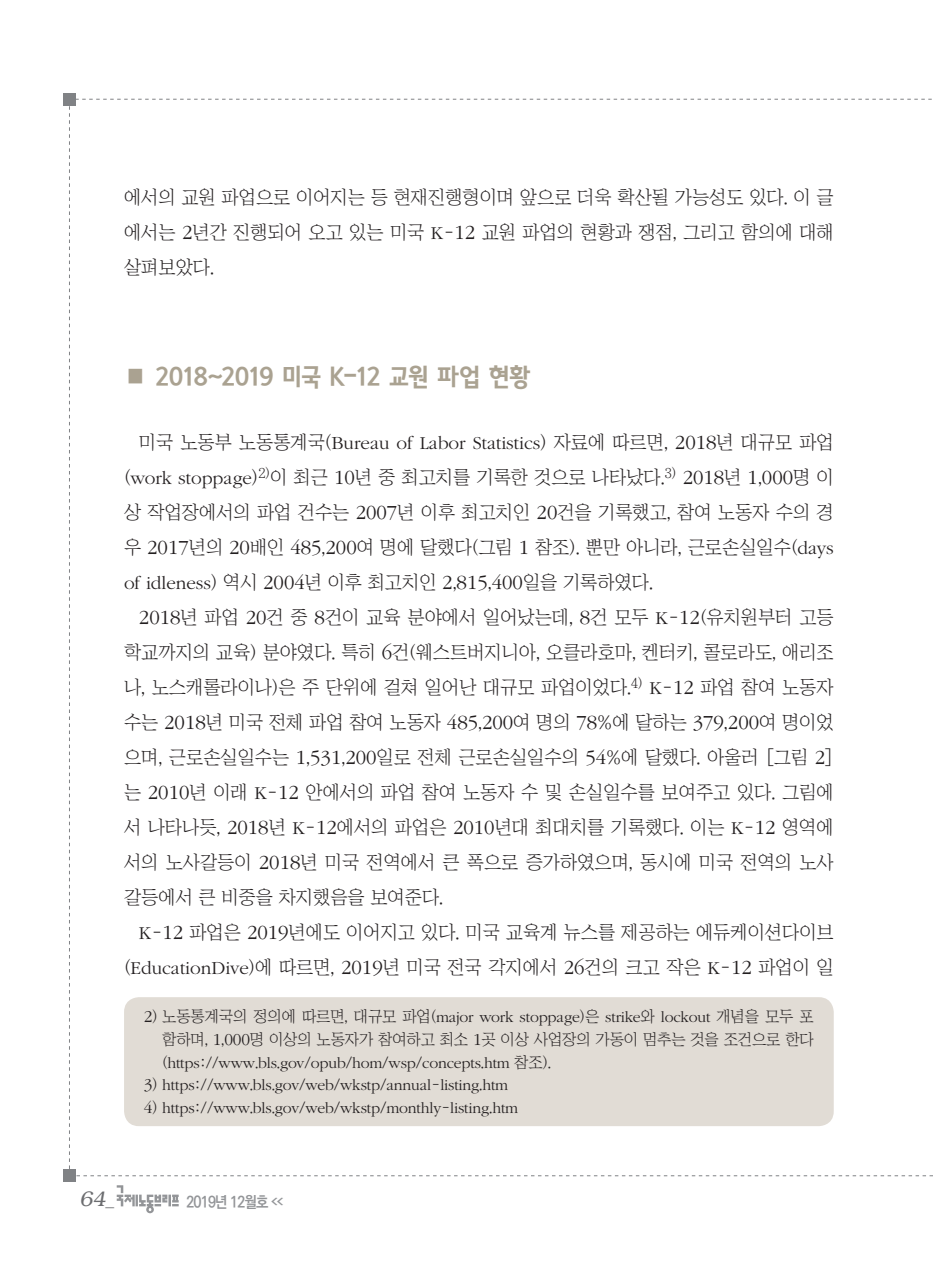
<style>
.page{position:relative;width:933px;height:1275px;background:#fff}
.page>*{position:absolute;margin:0;border:0;box-sizing:border-box;transform-origin:0 0}
.서론{font:24.5px "KBI Zfor SM Esgo H";letter-spacing:-.03em;color:#aaa291}
.t1{font:italic 300 21px "Bookman";color:#6c6d70}
.본문{font:18.9px/35px "Chosunilbo NM";color:#231f20;text-align:justify}
.각주{font:15.75px/22.8px "Chosunilbo NM";letter-spacing:-.01em;color:#231f20;text-align:justify}
.각주-2{font:300 15.75px "ITC Garamond Std";letter-spacing:-.01em;color:#231f20}
.t2{font:700 15.75px "Ko Pub Dotum";letter-spacing:-.055em;color:#939598;scale:.9 1}
.s1{font-family:"ITC Garamond Std";font-weight:300;font-size:20.82px}
.s2{font-family:"ITC Garamond Std";font-weight:300}
.s3{font-family:"ITC Garamond Std";font-weight:300;font-size:17.32px}
.s4{font-size:17.32px}
.s5{font-family:"Chosunilbo NM";font-weight:400}
.s6{font-family:"Helvetica";font-weight:400;font-style:normal;font-size:17.5px}
.s7{font-size:7.88px}
</style>
<div class="page">
<div style="left:64px;top:1170px;width:12px;height:12px;background:#808285"></div>
<div style="left:64px;top:93px;width:12px;height:12px;background:#808285"></div>
<svg style="left:117px;top:1185px;width:62px;height:28px"></svg>
<div style="left:124px;top:997px;width:709px;height:129px;background:#e1dcd5;border-radius:15px"></div>
<p class="본문" style="left:124px;top:179px;width:711px">에서의 교원 파업으로 이어지는 등 현재진행형이며 앞으로 더욱 확산될 가능성도 있다. 이 글 에서는 <span class="s1">2</span>년간 진행되어 오고 있는 미국 <span class="s2">K</span>-<span class="s1">12</span> 교원 파업의 현황과 쟁점, 그리고 함의에 대해 살펴보았다.</p>
<p class="서론" style="left:124px;top:362px;width:408px">■ 2018~2019 미국 K-12 교원 파업 현황</p>
<p class="본문" style="left:124px;top:424px;width:711px;text-indent:15px">미국 노동부 노동통계국(<span class="s2">Bureau of Labor Statistics</span>) 자료에 따르면, <span class="s1">2018</span>년 대규모 파업 (<span class="s2">work stoppage</span>)<sup>2)</sup>이 최근 <span class="s1">10</span>년 중 최고치를 기록한 것으로 나타났다.<sup>3)</sup> <span class="s1">2018</span>년 <span class="s1">1</span>,<span class="s1">000</span>명 이 상 작업장에서의 파업 건수는 <span class="s1">2007</span>년 이후 최고치인 <span class="s1">20</span>건을 기록했고, 참여 노동자 수의 경 우 <span class="s1">2017</span>년의 <span class="s1">20</span>배인 <span class="s1">485</span>,<span class="s1">200</span>여 명에 달했다(그림 <span class="s1">1</span> 참조). 뿐만 아니라, 근로손실일수(<span class="s2">days of idleness</span>) 역시 <span class="s1">2004</span>년 이후 최고치인 <span class="s1">2</span>,<span class="s1">815</span>,<span class="s1">400</span>일을 기록하였다.</p>
<p class="본문" style="left:124px;top:599px;width:711px;text-indent:15px"><span class="s1">2018</span>년 파업 <span class="s1">20</span>건 중 <span class="s1">8</span>건이 교육 분야에서 일어났는데, <span class="s1">8</span>건 모두 <span class="s2">K</span>-<span class="s1">12</span>(유치원부터 고등 학교까지의 교육) 분야였다. 특히 <span class="s1">6</span>건(웨스트버지니아, 오클라호마, 켄터키, 콜로라도, 애리조 나, 노스캐롤라이나)은 주 단위에 걸쳐 일어난 대규모 파업이었다.<sup>4)</sup> <span class="s2">K</span>-<span class="s1">12</span> 파업 참여 노동자 수는 <span class="s1">2018</span>년 미국 전체 파업 참여 노동자 <span class="s1">485</span>,<span class="s1">200</span>여 명의 <span class="s1">78</span>%에 달하는 <span class="s1">379</span>,<span class="s1">200</span>여 명이었 으며, 근로손실일수는 <span class="s1">1</span>,<span class="s1">531</span>,<span class="s1">200</span>일로 전체 근로손실일수의 <span class="s1">54</span>%에 달했다. 아울러 [그림 <span class="s1">2</span>] 는 <span class="s1">2010</span>년 이래 <span class="s2">K</span>-<span class="s1">12</span> 안에서의 파업 참여 노동자 수 및 손실일수를 보여주고 있다. 그림에 서 나타나듯, <span class="s1">2018</span>년 <span class="s2">K</span>-<span class="s1">12</span>에서의 파업은 <span class="s1">2010</span>년대 최대치를 기록했다. 이는 <span class="s2">K</span>-<span class="s1">12</span> 영역에 서의 노사갈등이 <span class="s1">2018</span>년 미국 전역에서 큰 폭으로 증가하였으며, 동시에 미국 전역의 노사 갈등에서 큰 비중을 차지했음을 보여준다.</p>
<p class="본문" style="left:124px;top:914px;width:711px;text-align:right"><span class="s2">K</span>-<span class="s1">12</span> 파업은 <span class="s1">2019</span>년에도 이어지고 있다. 미국 교육계 뉴스를 제공하는 에듀케이션다이브 (<span class="s2">EducationDive</span>)에 따르면, <span class="s1">2019</span>년 미국 전국 각지에서 <span class="s1">26</span>건의 크고 작은 <span class="s2">K</span>-<span class="s1">12</span> 파업이 일</p>
<p class="각주" style="left:162px;top:1005px;width:653px;text-indent:-18px"><span class="s3">2</span>) 노동통계국의 정의에 따르면, 대규모 파업(<span class="s2">major work stoppage</span>)은 <span class="s2">strike</span>와 <span class="s2">lockout</span> 개념을 모두 포 함하며, <span class="s3">1</span>,<span class="s3">000</span>명 이상의 노동자가 참여하고 최소 <span class="s3">1</span>곳 이상 사업장의 가동이 멈추는 것을 조건으로 한다 (<span class="s2">https</span>://<span class="s2">www</span>.<span class="s2">bls</span>.<span class="s2">gov</span>/<span class="s2">opub</span>/<span class="s2">hom</span>/<span class="s2">wsp</span>/<span class="s2">concepts</span>.<span class="s2">htm</span> 참조).</p>
<p class="각주-2" style="left:144px;top:1077px;width:366px"><span class="s4">3</span><span class="s5">)</span> https<span class="s5">://</span>www<span class="s5">.</span>bls<span class="s5">.</span>gov<span class="s5">/</span>web<span class="s5">/</span>wkstp<span class="s5">/</span>annual<span class="s5">-</span>listing<span class="s5">.</span>htm</p>
<p class="각주-2" style="left:144px;top:1100px;width:376px"><span class="s4">4</span><span class="s5">)</span> https<span class="s5">://</span>www<span class="s5">.</span>bls<span class="s5">.</span>gov<span class="s5">/</span>web<span class="s5">/</span>wkstp<span class="s5">/</span>monthly<span class="s5">-</span>listing<span class="s5">.</span>htm</p>
<p class="t1" style="left:79px;top:1187px;width:36px">64<span class="s6">_</span></p>
<p class="t2" style="left:186px;top:1194px;width:109px">2019년 12월호 <span class="s7">&lt;&lt;</span></p>
</div>
